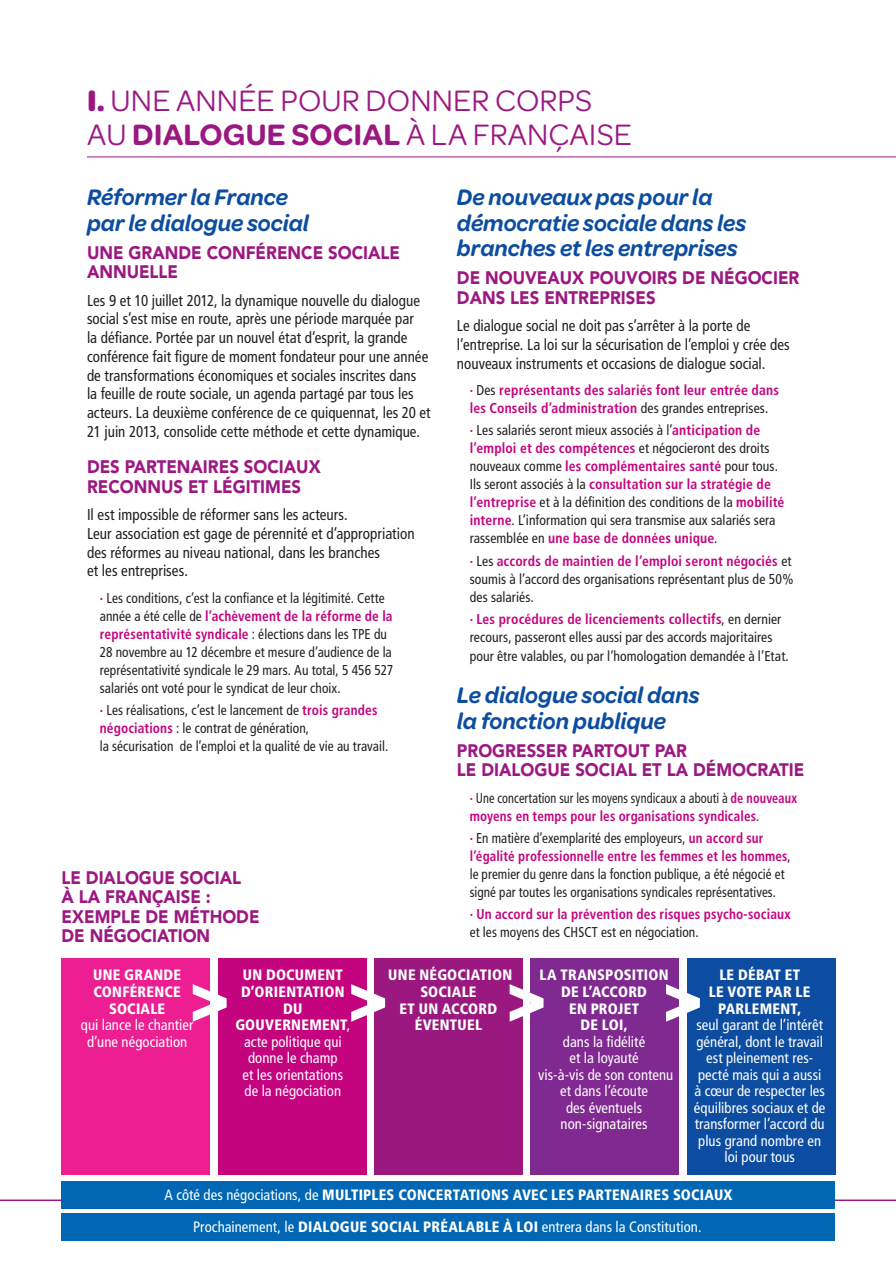
<style>
.page{position:relative;width:896px;height:1262px;background:#fff}
.page>*{position:absolute;margin:0;border:0;box-sizing:border-box;transform-origin:0 0}
.t1{font:900 72px "Avenir";color:#fff;scale:.93 1}
.t2{font:31.5px/34.5px "Omnes";letter-spacing:.005em;color:#9c1881}
.t3{font:italic 600 24px/25.5px "Omnes";color:#0d4da1;scale:.96 1}
.t4{font:900 18px/19.5px "Avenir";color:#9c1881;scale:.93 1}
.t5{font:condensed 15.75px/18.8px "Frutiger";color:#231f20;scale:.95 1}
.t6{font:condensed 15.75px/18.8px "Frutiger";color:#231f20;scale:.96 1}
.t7{font:condensed 15px/16.5px "Frutiger";letter-spacing:.005em;color:#fff;text-align:center}
.t8{font:900 condensed 15px/16.5px "Frutiger";letter-spacing:.015em;color:#fff;text-align:center}
.t9{font:condensed 14.25px/18px "Frutiger";letter-spacing:.005em;color:#231f20;scale:.96 1}
.t10{font:condensed 14.25px/18px "Frutiger";letter-spacing:.005em;color:#231f20;scale:.94 1}
.t11{font:condensed 14.25px/18px "Frutiger";letter-spacing:.005em;color:#231f20;scale:.92 1}
.t12{font:700 condensed 14.25px/18px "Frutiger";letter-spacing:.01em;color:#c4047f;scale:.94 1}
.t13{font:700 condensed 14.25px/18px "Frutiger";letter-spacing:.01em;color:#c4047f;scale:.86 1}
.s1{font-weight:700}
.s2{font-weight:600}
.s3{font-weight:700;color:#c4047f}
.s4{font-weight:400;color:#231f20}
.s5{font-weight:900}
.s6{font-weight:400}
</style>
<div class="page">
<div style="left:61px;top:1213px;width:774px;height:27px;background:#0166b3"></div>
<hr style="left:87px;top:157px;width:809px;height:1px;background:#9c1881">
<hr style="left:0;top:1199px;width:896px;height:2px;background:#9c1881">
<div style="left:61px;top:1182px;width:774px;height:27px;background:#0166b3"></div>
<div style="left:218px;top:958px;width:148px;height:217px;background:#c4047f"></div>
<div style="left:61px;top:958px;width:149px;height:217px;background:#ed1e91"></div>
<div style="left:374px;top:958px;width:149px;height:217px;background:#9c1881"></div>
<div style="left:531px;top:958px;width:148px;height:217px;background:#802990"></div>
<div style="left:687px;top:958px;width:148px;height:217px;background:#0d4da1"></div>
<h2 class="t2" style="left:87px;top:81px;width:546px"><span class="s1">I.</span> UNE ANNÉE POUR DONNER CORPS<br>AU <span class="s2">DIALOGUE SOCIAL</span> À LA FRANÇAISE</h2>
<h3 class="t3" style="left:87px;top:184px;width:233px">Réformer la France par le dialogue social</h3>
<p class="t4" style="left:87px;top:243px;width:338px">UNE GRANDE CONFÉRENCE SOCIALE<br>ANNUELLE</p>
<p class="t5" style="left:87px;top:291px;width:363px">Les 9 et 10 juillet 2012, la dynamique nouvelle du dialogue social s’est mise en route, après une période marquée par<br>la défiance. Portée par un nouvel état d’esprit, la grande conférence fait figure de moment fondateur pour une année de transformations économiques et sociales inscrites dans<br>la feuille de route sociale, un agenda partagé par tous les acteurs. La deuxième conférence de ce quiquennat, les 20 et 21 juin 2013, consolide cette méthode et cette dynamique.</p>
<p class="t4" style="left:87px;top:457px;width:253px">DES PARTENAIRES SOCIAUX<br>RECONNUS ET LÉGITIMES</p>
<p class="t6" style="left:87px;top:505px;width:343px">Il est impossible de réformer sans les acteurs.<br>Leur association est gage de pérennité et d’appropriation des réformes au niveau national, dans les branches<br>et les entreprises.</p>
<p class="t10" style="left:100px;top:589px;width:314px"><span class="s3">·</span> Les conditions, c’est la confiance et la légitimité. Cette année a été celle de <span class="s3">l’achèvement de la réforme de la représentativité syndicale</span> : élections dans les TPE du 28 novembre au 12 décembre et mesure d’audience de la représentativité syndicale le 29 mars. Au total, 5 456 527 salariés ont voté pour le syndicat de leur choix.</p>
<p class="t10" style="left:100px;top:701px;width:308px"><span class="s3">·</span> Les réalisations, c’est le lancement de <span class="s3">trois grandes négociations</span> : le contrat de génération,<br>la sécurisation de l’emploi et la qualité de vie au travail.</p>
<h3 class="t3" style="left:457px;top:184px;width:303px">De nouveaux pas pour la démocratie sociale dans les branches et les entreprises</h3>
<p class="t4" style="left:457px;top:268px;width:370px">DE NOUVEAUX POUVOIRS DE NÉGOCIER<br>DANS LES ENTREPRISES</p>
<p class="t5" style="left:457px;top:316px;width:352px">Le dialogue social ne doit pas s’arrêter à la porte de l’entreprise. La loi sur la sécurisation de l’emploi y crée des nouveaux instruments et occasions de dialogue social.</p>
<p class="t12" style="left:470px;top:381px;width:330px">· <span class="s4">Des</span> représentants des salariés font leur entrée dans les Conseils d’administration <span class="s4">des grandes entreprises.</span></p>
<p class="t9" style="left:470px;top:422px;width:329px"><span class="s3">·</span> Les salariés seront mieux associés à l’<span class="s3">anticipation de l’emploi et des compétences</span> et négocieront des droits nouveaux comme <span class="s3">les complémentaires santé</span> pour tous.<br>Ils seront associés à la <span class="s3">consultation sur la stratégie de l’entreprise</span> et à la définition des conditions de la <span class="s3">mobilité interne</span>. L’information qui sera transmise aux salariés sera rassemblée en <span class="s3">une base de données unique</span>.</p>
<p class="t9" style="left:470px;top:552px;width:339px"><span class="s3">·</span> Les <span class="s3">accords de maintien de l’emploi seront négociés</span> et soumis à l’accord des organisations représentant plus de 50% des salariés.</p>
<p class="t9" style="left:470px;top:610px;width:334px;line-height:18.5px"><span class="s3">· Les procédures de licenciements collectifs</span>, en dernier recours, passeront elles aussi par des accords majoritaires pour être valables, ou par l’homologation demandée à l’Etat.</p>
<h3 class="t3" style="left:457px;top:681px;width:254px">Le dialogue social dans la fonction publique</h3>
<p class="t4" style="left:457px;top:741px;width:375px">PROGRESSER PARTOUT PAR<br>LE DIALOGUE SOCIAL ET LA DÉMOCRATIE</p>
<p class="t13" style="left:470px;top:789px;width:382px">· <span class="s4">Une concertation sur les moyens syndicaux a abouti à</span> de nouveaux moyens en temps pour les organisations syndicales<span class="s4">.</span></p>
<p class="t11" style="left:470px;top:829px;width:350px"><span class="s3">·</span> En matière d’exemplarité des employeurs, <span class="s3">un accord sur l’égalité professionnelle entre les femmes et les hommes</span>, le premier du genre dans la fonction publique, a été négocié et signé par toutes les organisations syndicales représentatives.</p>
<p class="t12" style="left:470px;top:905px;width:343px">· Un accord sur la prévention des risques psycho-sociaux</p>
<p class="t10" style="left:470px;top:923px;width:245px">et les moyens des CHSCT est en négociation.</p>
<p class="t4" style="left:61px;top:867px;width:214px">LE DIALOGUE SOCIAL<br>À LA FRANÇAISE :<br>EXEMPLE DE MÉTHODE<br>DE NÉGOCIATION</p>
<p class="t7" style="left:235px;top:967px;width:116px"><span class="s5">UN DOCUMENT<br>D’ORIENTATION<br>DU<br>GOUVERNEMENT</span>, acte politique qui donne le champ<br>et les orientations de la négociation</p>
<p class="t8" style="left:388px;top:967px;width:125px">UNE NÉGOCIATION<br>SOCIALE<br>ET UN ACCORD<br>ÉVENTUEL</p>
<p class="t8" style="left:540px;top:967px;width:130px">LA TRANSPOSITION<br>DE L’ACCORD<br>EN PROJET<br>DE LOI,</p>
<p class="t8" style="left:709px;top:967px;width:103px">LE DÉBAT ET<br>LE VOTE PAR LE<br>PARLEMENT,</p>
<p class="t7" style="left:694px;top:1017px;width:133px">seul garant de l’intérêt général, dont le travail est pleinement res&shy;pecté mais qui a aussi à cœur de respecter les équilibres sociaux et de transformer l’accord du plus grand nombre en loi pour tous</p>
<p class="t8" style="left:93px;top:967px;width:90px">UNE GRANDE<br>CONFÉRENCE<br>SOCIALE</p>
<p class="t7" style="left:81px;top:1017px;width:114px">qui lance le chantier d’une négociation</p>
<h1 class="t1" style="left:187px;top:956px;width:220px">&gt; &gt;</h1>
<h1 class="t1" style="left:504px;top:956px;width:218px">&gt; &gt;</h1>
<p class="t7" style="left:538px;top:1033px;width:137px">dans la fidélité<br>et la loyauté<br>vis-à-vis de son contenu et dans l’écoute<br>des éventuels non-signataires</p>
<p class="t8" style="left:164px;top:1186px;width:569px"><span class="s6">A côté des négociations, de</span> MULTIPLES CONCERTATIONS AVEC LES PARTENAIRES SOCIAUX</p>
<p class="t7" style="left:193px;top:1218px;width:510px">Prochainement, le <span class="s5">DIALOGUE SOCIAL PRÉALABLE À LOI</span> entrera dans la Constitution.</p>
</div>
